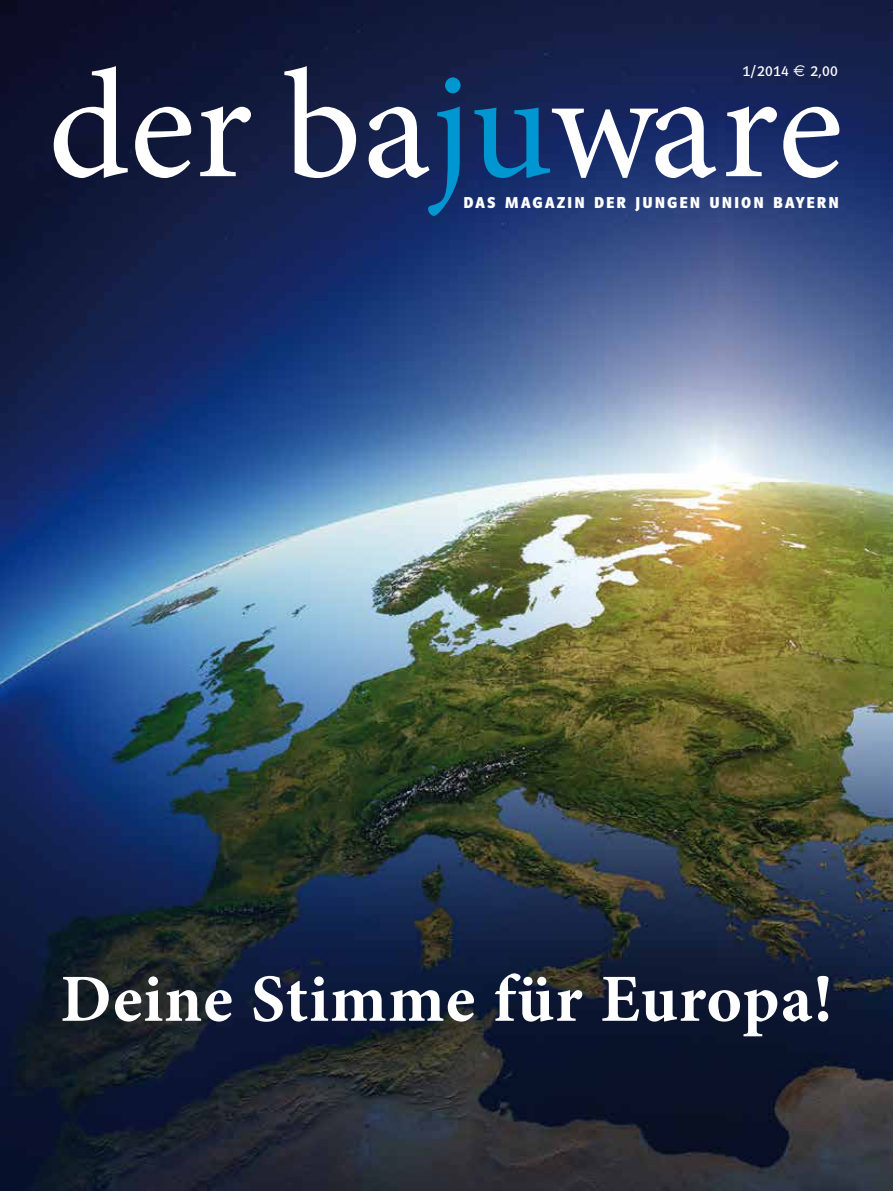
<style>
.page{position:relative;width:893px;height:1191px;background:#fff}
.page>*{position:absolute;margin:0;border:0;box-sizing:border-box;transform-origin:0 0}
.t1{font:154.5px "Minion Pro";color:#fff}
.t2{font:700 67.5px "Minion Pro";letter-spacing:.015em;color:#fff}
.t3{font:700 16.35px "Polo 22";letter-spacing:.125em;color:#fff}
.t4{font:15.75px "Polo 22 Buch";letter-spacing:.04em;color:#fff}
.s1{font-family:"Euro Sans"}
.s2{color:#0096d1}
</style>
<div class="page">
<img style="left:0;top:0;width:893px;height:1191px">
<p class="t4" style="left:742px;top:63px;width:97px">1/2014 <span class="s1">€</span> 2,00</p>
<h1 class="t1" style="left:48px;top:23px;width:797px">der ba<span class="s2">ju</span>ware</h1>
<p class="t3" style="left:463px;top:193px;width:123px">DAS MAGAZIN</p>
<p class="t3" style="left:594px;top:193px;width:246px">DER JUNGEN UNION BAYERN</p>
<h2 class="t2" style="left:60px;top:951px;width:774px">Deine Stimme für Europa!</h2>
</div>
